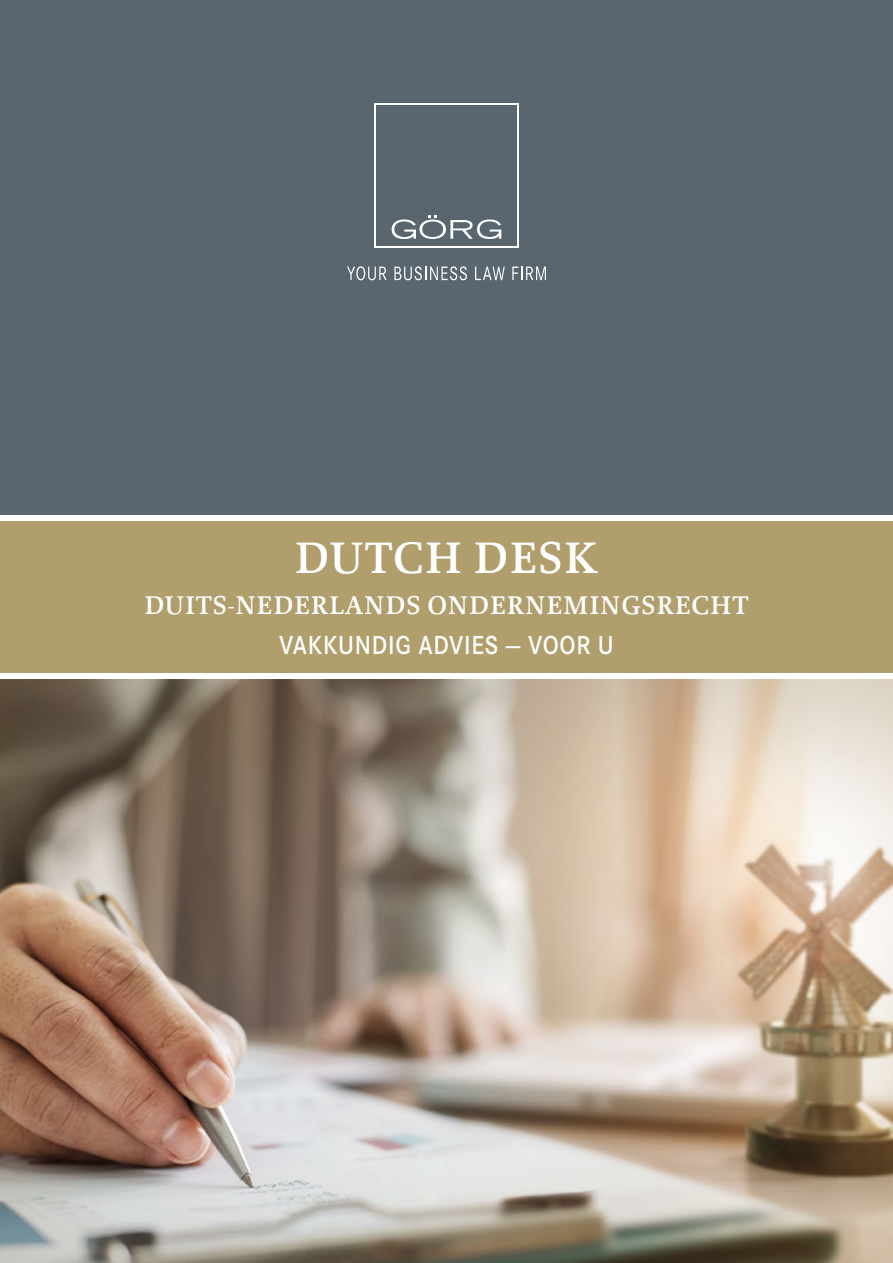
<style>
.page{position:relative;width:893px;height:1263px;background:#fff}
.page>*{position:absolute;margin:0;border:0;box-sizing:border-box;transform-origin:0 0}
.t1{font:600 46.5px "Proforma";letter-spacing:.03em;color:#fff}
.t2{font:600 27.15px "Corporate S";letter-spacing:.03em;color:#fff;scale:.9 1}
.t3{font:600 27px "Proforma";letter-spacing:.03em;color:#fff}
</style>
<div class="page">
<div style="left:0;top:521px;width:893px;height:152px;background:#b09e6d"></div>
<div style="left:0;top:0;width:893px;height:514px;background:#596670"></div>
<div style="left:374px;top:103px;width:145px;height:144px;background:linear-gradient(to right,#596670,#596670)"></div>
<div style="left:376px;top:105px;width:141px;height:140px;background:#596670"></div>
<svg style="left:392px;top:215px;width:109px;height:24px"></svg>
<svg style="left:347px;top:266px;width:40px;height:14px"></svg>
<svg style="left:394px;top:266px;width:73px;height:14px"></svg>
<svg style="left:475px;top:266px;width:30px;height:14px"></svg>
<svg style="left:512px;top:267px;width:34px;height:13px"></svg>
<img style="left:0;top:680px;width:893px;height:583px">
<h1 class="t1" style="left:295px;top:529px;width:305px">DUTCH DESK</h1>
<p class="t3" style="left:144px;top:588px;width:606px">DUITS-NEDERLANDS ONDERNEMINGSRECHT</p>
<p class="t2" style="left:279px;top:627px;width:373px">VAKKUNDIG ADVIES — VOOR U</p>
</div>
